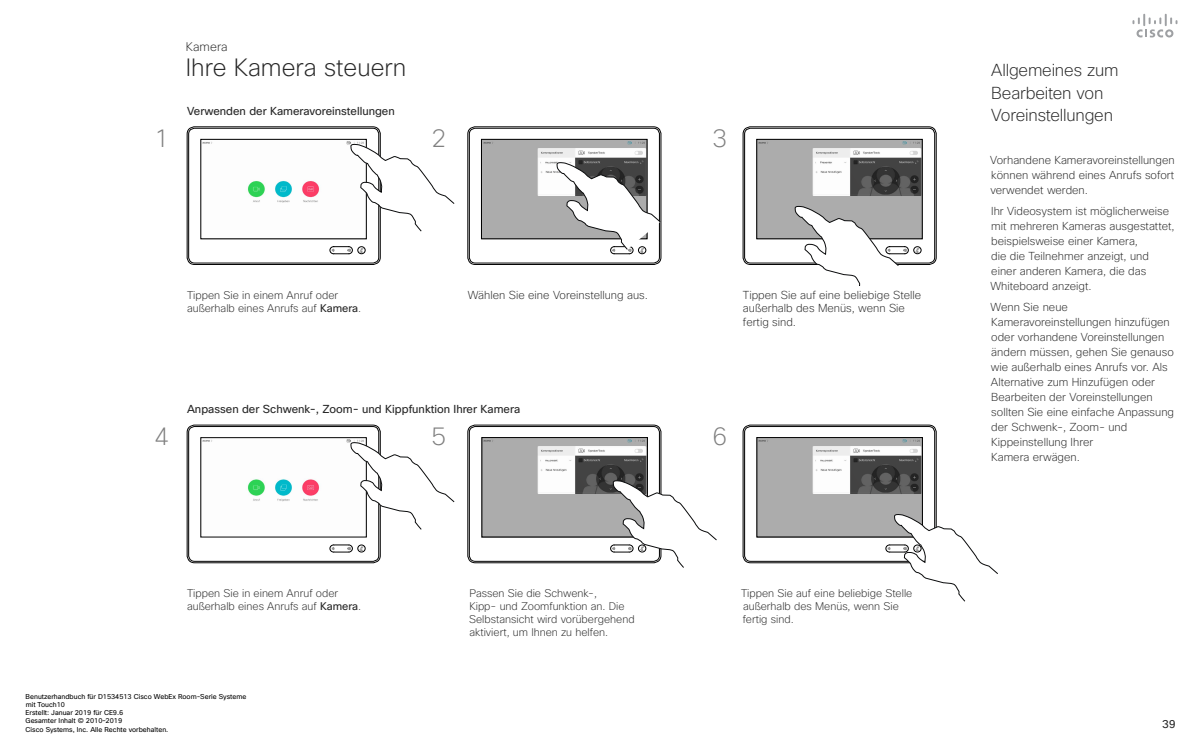
<style>
.page{position:relative;width:1200px;height:750px;background:#fff}
.page>*{position:absolute;margin:0;border:0;box-sizing:border-box;transform-origin:0 0}
.t1{font:200 25px "Cisco Sans";color:#808080}
.Subhead1{font:200 24.31px "Cisco Sans";color:#262626}
.Right_Column_About_h{font:200 16.88px/22.5px "Cisco Sans";letter-spacing:-.015em;color:#262626}
.Small_chapter_runnin{font:200 12.19px "Cisco Sans";color:#262626}
.Body{font:200 11.25px/15px "Cisco Sans";color:#262626}
.CartoonAnnotation{font:200 11.25px/13.5px "Cisco Sans";color:#262626}
.Body-2{font:11.25px "Cisco Sans";color:#262626}
.CartoonAnnotation-2{font:200 10.81px/13px "Cisco Sans";color:#262626}
.t2{font:6.88px/8.2px "Cisco Sans";color:#000}
.s1{font-weight:400}
</style>
<div class="page">
<svg style="left:1132px;top:14px;width:46px;height:24px"></svg>
<div style="left:468px;top:425px;width:193px;height:138px;border:1px solid #000;border-radius:7px"></div>
<div style="left:469px;top:426px;width:191px;height:135px;border:1px solid #000;border-radius:6px"></div>
<div style="left:743px;top:425px;width:193px;height:138px;border:1px solid #000;border-radius:7px"></div>
<div style="left:745px;top:426px;width:190px;height:135px;border:1px solid #000;border-radius:6px"></div>
<div style="left:468px;top:127px;width:193px;height:138px;border:1px solid #000;border-radius:7px"></div>
<div style="left:469px;top:128px;width:191px;height:135px;border:1px solid #000;border-radius:6px"></div>
<img style="left:483px;top:141px;width:162px;height:96px">
<div style="left:481px;top:139px;width:166px;height:100px;border:1px solid #000"></div>
<div style="left:743px;top:127px;width:193px;height:138px;border:1px solid #000;border-radius:7px"></div>
<div style="left:745px;top:128px;width:190px;height:135px;border:1px solid #000;border-radius:6px"></div>
<div style="left:914px;top:247px;width:7px;height:7px;border:1px solid #000;border-radius:50%"></div>
<svg style="left:915px;top:248px;width:5px;height:4px"></svg>
<img style="left:759px;top:141px;width:161px;height:96px">
<div style="left:757px;top:139px;width:165px;height:100px;border:1px solid #000"></div>
<div style="left:187px;top:425px;width:193px;height:138px;border:1px solid #000;border-radius:7px"></div>
<div style="left:189px;top:426px;width:190px;height:135px;border:1px solid #000;border-radius:6px"></div>
<div style="left:358px;top:545px;width:7px;height:7px;border:1px solid #000;border-radius:50%"></div>
<svg style="left:359px;top:546px;width:5px;height:5px"></svg>
<svg style="left:330px;top:545px;width:23px;height:7px"></svg>
<img style="left:203px;top:440px;width:161px;height:62px">
<div style="left:187px;top:127px;width:193px;height:138px;border:1px solid #000;border-radius:7px"></div>
<div style="left:189px;top:128px;width:190px;height:135px;border:1px solid #000;border-radius:6px"></div>
<div style="left:358px;top:247px;width:7px;height:7px;border:1px solid #000;border-radius:50%"></div>
<svg style="left:359px;top:248px;width:5px;height:4px"></svg>
<svg style="left:330px;top:247px;width:23px;height:7px"></svg>
<img style="left:203px;top:141px;width:161px;height:62px">
<div style="left:201px;top:139px;width:165px;height:100px;border:1px solid #000"></div>
<svg style="left:350px;top:144px;width:105px;height:87px"></svg>
<svg style="left:557px;top:162px;width:104px;height:92px"></svg>
<svg style="left:795px;top:206px;width:113px;height:80px"></svg>
<svg style="left:350px;top:442px;width:105px;height:88px"></svg>
<img style="left:484px;top:439px;width:161px;height:96px">
<div style="left:482px;top:437px;width:165px;height:100px;border:1px solid #000"></div>
<svg style="left:610px;top:480px;width:107px;height:88px"></svg>
<img style="left:759px;top:439px;width:161px;height:96px">
<div style="left:757px;top:437px;width:165px;height:100px;border:1px solid #000"></div>
<svg style="left:886px;top:514px;width:112px;height:88px"></svg>
<h2 class="Small_chapter_runnin" style="left:186px;top:39px;width:43px">Kamera</h2>
<h1 class="Subhead1" style="left:186px;top:52px;width:222px">Ihre Kamera steuern</h1>
<p class="Body-2" style="left:187px;top:104px;width:209px">Verwenden der Kameravoreinstellungen</p>
<p class="t1" style="left:154px;top:123px;width:17px">1</p>
<p class="t1" style="left:432px;top:123px;width:16px">2</p>
<p class="t1" style="left:713px;top:123px;width:16px">3</p>
<p class="CartoonAnnotation-2" style="left:187px;top:288px;width:176px">Tippen Sie in einem Anruf oder außerhalb eines Anrufs auf <span class="s1">Kamera</span>.</p>
<p class="CartoonAnnotation" style="left:468px;top:288px;width:182px">Wählen Sie eine Voreinstellung aus.</p>
<p class="CartoonAnnotation" style="left:743px;top:288px;width:180px">Tippen Sie auf eine beliebige Stelle außerhalb des Menüs, wenn Sie fertig sind.</p>
<p class="Body-2" style="left:187px;top:401px;width:335px">Anpassen der Schwenk-, Zoom- und Kippfunktion Ihrer Kamera</p>
<p class="t1" style="left:154px;top:420px;width:17px">4</p>
<p class="t1" style="left:432px;top:420px;width:16px">5</p>
<p class="t1" style="left:713px;top:420px;width:16px">6</p>
<p class="CartoonAnnotation-2" style="left:187px;top:587px;width:176px">Tippen Sie in einem Anruf oder außerhalb eines Anrufs auf <span class="s1">Kamera</span>.</p>
<p class="t2" style="left:26px;top:692px;width:222px">Benutzerhandbuch für D1534513 Cisco WebEx Room-Serie Systeme mit Touch10<br>Erstellt: Januar 2019 für CE9.6<br>Gesamter Inhalt © 2010–2019<br>Cisco Systems, Inc. Alle Rechte vorbehalten.</p>
<p class="CartoonAnnotation-2" style="left:469px;top:587px;width:167px">Passen Sie die Schwenk-,<br>Kipp- und Zoomfunktion an. Die<br>Selbstansicht wird vorübergehend aktiviert, um Ihnen zu helfen.</p>
<p class="CartoonAnnotation-2" style="left:741px;top:587px;width:173px">Tippen Sie auf eine beliebige Stelle außerhalb des Menüs, wenn Sie fertig sind.</p>
<h2 class="Right_Column_About_h" style="left:991px;top:59px;width:129px">Allgemeines zum<br>Bearbeiten von<br>Voreinstellungen</h2>
<p class="Body" style="left:990px;top:152px;width:186px;text-align:justify">Vorhandene Kameravoreinstellungen können während eines Anrufs sofort verwendet werden.</p>
<p class="Body" style="left:991px;top:204px;width:186px">Ihr Videosystem ist möglicherweise mit mehreren Kameras ausgestattet, beispielsweise einer Kamera,<br>die die Teilnehmer anzeigt, und einer anderen Kamera, die das<br>Whiteboard anzeigt.</p>
<p class="Body" style="left:991px;top:300px;width:185px">Wenn Sie neue<br>Kameravoreinstellungen hinzufügen oder vorhandene Voreinstellungen ändern müssen, gehen Sie genauso wie außerhalb eines Anrufs vor. Als<br>Alternative zum Hinzufügen oder<br>Bearbeiten der Voreinstellungen sollten Sie eine einfache Anpassung der Schwenk-, Zoom- und<br>Kippeinstellung Ihrer<br>Kamera erwägen.</p>
<p class="Body-2" style="left:1162px;top:716px;width:15px">39</p>
</div>
